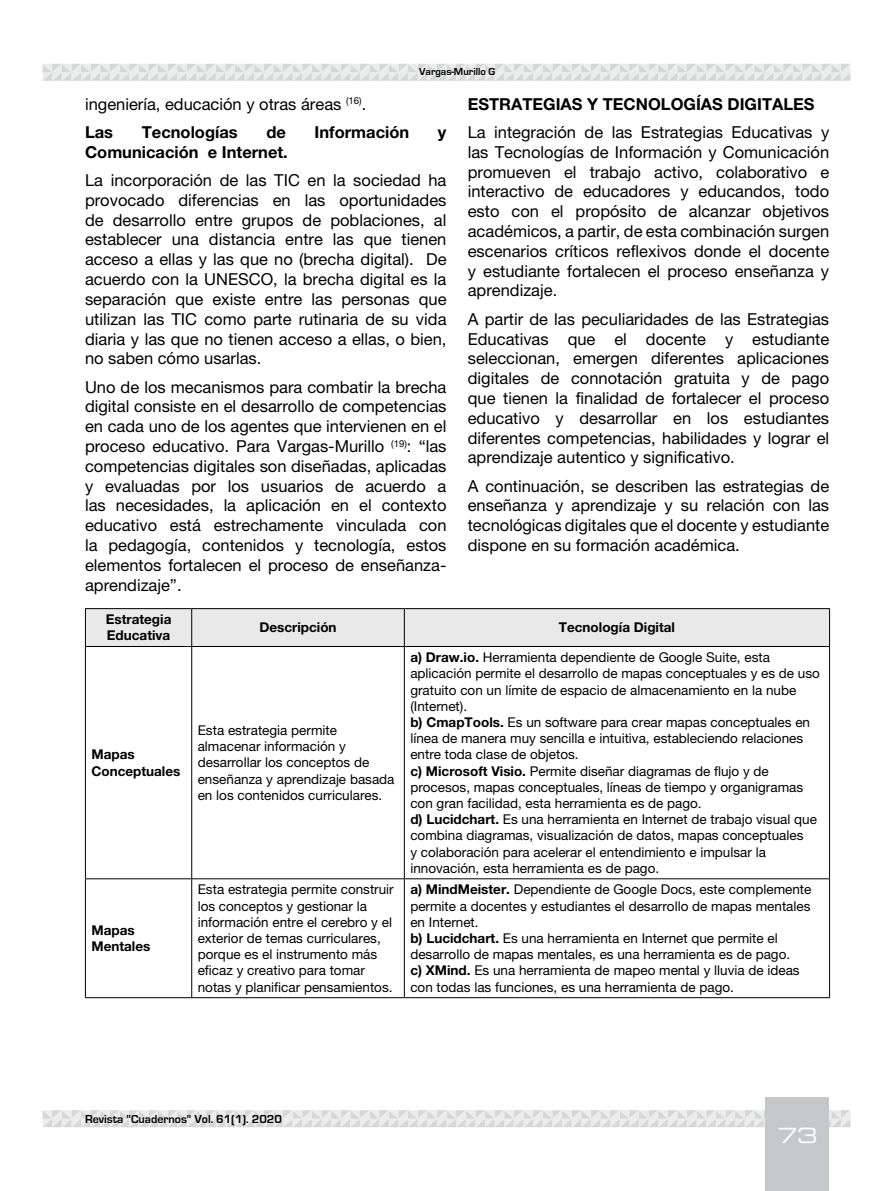
<style>
.page{position:relative;width:893px;height:1191px;background:#fff}
.page>*{position:absolute;margin:0;border:0;box-sizing:border-box;transform-origin:0 0}
.t1{font:21px "Eurostile LT Std Ex 2";color:#fff}
.t2{font:16.5px/19.8px "Helvetica Neue LT Std";color:#000;text-align:justify}
.t3{font:700 16.5px "Helvetica Neue LT Std";color:#000}
.t4{font:13.5px/16.2px "Helvetica Neue LT Std";color:#000}
.t5{font:700 13.5px/16.2px "Helvetica Neue LT Std";color:#000}
.t6{font:700 12px "Eurostile";color:#000}
.t7{font:700 10.5px "Eurostile";color:#000}
.s1{font-weight:700}
</style>
<div class="page">
<svg style="left:43px;top:64px;width:807px;height:17px;background:#e2e3e3"></svg>
<svg style="left:43px;top:1110px;width:807px;height:17px;background:#e2e3e3"></svg>
<div style="left:765px;top:1097px;width:64px;height:94px;background:#c6c7c8"></div>
<div style="left:86px;top:609px;width:743px;height:37px;background:#e9e9ea"></div>
<hr style="left:85px;top:608px;width:107px;height:1px;background:#000">
<hr style="left:85px;top:609px;width:1px;height:37px;background:#000">
<hr style="left:192px;top:608px;width:212px;height:1px;background:#000">
<hr style="left:191px;top:609px;width:1px;height:37px;background:#000">
<hr style="left:404px;top:608px;width:426px;height:1px;background:#000">
<hr style="left:404px;top:609px;width:1px;height:37px;background:#000">
<hr style="left:829px;top:609px;width:1px;height:37px;background:#000">
<hr style="left:85px;top:646px;width:107px;height:1px;background:#000">
<hr style="left:85px;top:647px;width:1px;height:231px;background:#000">
<hr style="left:192px;top:646px;width:212px;height:1px;background:#000">
<hr style="left:191px;top:647px;width:1px;height:231px;background:#000">
<hr style="left:404px;top:646px;width:426px;height:1px;background:#000">
<hr style="left:404px;top:647px;width:1px;height:231px;background:#000">
<hr style="left:829px;top:647px;width:1px;height:231px;background:#000">
<hr style="left:85px;top:878px;width:107px;height:1px;background:#000">
<hr style="left:85px;top:879px;width:1px;height:118px;background:#000">
<hr style="left:192px;top:878px;width:212px;height:1px;background:#000">
<hr style="left:191px;top:879px;width:1px;height:118px;background:#000">
<hr style="left:404px;top:878px;width:426px;height:1px;background:#000">
<hr style="left:404px;top:879px;width:1px;height:118px;background:#000">
<hr style="left:829px;top:879px;width:1px;height:118px;background:#000">
<hr style="left:85px;top:997px;width:107px;height:1px;background:#000">
<hr style="left:192px;top:997px;width:212px;height:1px;background:#000">
<hr style="left:404px;top:997px;width:426px;height:1px;background:#000">
<p class="t7" style="left:419px;top:66px;width:78px">Vargas-Murillo G</p>
<p class="t2" style="left:85px;top:89px;width:283px;line-height:28.3px">ingeniería, educación y otras áreas <sup>(16)</sup>.<br><span class="s1">Las</span></p>
<p class="t3" style="left:142px;top:122px;width:97px">Tecnologías</p>
<p class="t3" style="left:266px;top:122px;width:21px">de</p>
<p class="t3" style="left:315px;top:122px;width:96px">Información</p>
<p class="t3" style="left:438px;top:122px;width:10px">y</p>
<p class="t3" style="left:85px;top:142px;width:204px">Comunicación e Internet.</p>
<p class="t2" style="left:85px;top:170px;width:363px">La incorporación de las TIC en la sociedad ha provocado diferencias en las oportunidades de desarrollo entre grupos de poblaciones, al establecer una distancia entre las que tienen acceso a ellas y las que no (brecha digital). De acuerdo con la UNESCO, la brecha digital es la separación que existe entre las personas que utilizan las TIC como parte rutinaria de su vida diaria y las que no tienen acceso a ellas, o bien, no saben cómo usarlas.</p>
<p class="t2" style="left:85px;top:376px;width:363px">Uno de los mecanismos para combatir la brecha digital consiste en el desarrollo de competencias en cada uno de los agentes que intervienen en el proceso educativo. Para Vargas-Murillo <sup>(19)</sup>: “las competencias digitales son diseñadas, aplicadas y evaluadas por los usuarios de acuerdo a las necesidades, la aplicación en el contexto educativo está estrechamente vinculada con la pedagogía, contenidos y tecnología, estos elementos fortalecen el proceso de enseñanza&shy;aprendizaje”.</p>
<p class="t3" style="left:468px;top:93px;width:348px">ESTRATEGIAS Y TECNOLOGÍAS DIGITALES</p>
<p class="t2" style="left:468px;top:122px;width:363px">La integración de las Estrategias Educativas y las Tecnologías de Información y Comunicación promueven el trabajo activo, colaborativo e interactivo de educadores y educandos, todo esto con el propósito de alcanzar objetivos académicos, a partir, de esta combinación surgen escenarios críticos reflexivos donde el docente y estudiante fortalecen el proceso enseñanza y aprendizaje.</p>
<p class="t2" style="left:468px;top:309px;width:363px">A partir de las peculiaridades de las Estrategias Educativas que el docente y estudiante seleccionan, emergen diferentes aplicaciones digitales de connotación gratuita y de pago que tienen la finalidad de fortalecer el proceso educativo y desarrollar en los estudiantes diferentes competencias, habilidades y lograr el aprendizaje autentico y significativo.</p>
<p class="t2" style="left:468px;top:475px;width:363px">A continuación, se describen las estrategias de enseñanza y aprendizaje y su relación con las tecnológicas digitales que el docente y estudiante dispone en su formación académica.</p>
<p class="t5" style="left:106px;top:611px;width:67px">Estrategia<br>Educativa</p>
<p class="t5" style="left:259px;top:619px;width:79px">Descripción</p>
<p class="t5" style="left:559px;top:619px;width:118px">Tecnología Digital</p>
<p class="t5" style="left:91px;top:746px;width:90px">Mapas<br>Conceptuales</p>
<p class="t5" style="left:91px;top:921px;width:60px">Mapas<br>Mentales</p>
<p class="t4" style="left:198px;top:722px;width:198px">Esta estrategia permite almacenar información y desarrollar los conceptos de enseñanza y aprendizaje basada en los contenidos curriculares.</p>
<p class="t4" style="left:410px;top:649px;width:411px"><span class="s1">a) Draw.io.</span> Herramienta dependiente de Google Suite, esta aplicación permite el desarrollo de mapas conceptuales y es de uso gratuito con un límite de espacio de almacenamiento en la nube (Internet).<br><span class="s1">b) CmapTools.</span> Es un software para crear mapas conceptuales en línea de manera muy sencilla e intuitiva, estableciendo relaciones entre toda clase de objetos.<br><span class="s1">c) Microsoft Visio.</span> Permite diseñar diagramas de flujo y de procesos, mapas conceptuales, líneas de tiempo y organigramas con gran facilidad, esta herramienta es de pago.<br><span class="s1">d) Lucidchart.</span> Es una herramienta en Internet de trabajo visual que combina diagramas, visualización de datos, mapas conceptuales<br>y colaboración para acelerar el entendimiento e impulsar la innovación, esta herramienta es de pago.</p>
<p class="t4" style="left:198px;top:881px;width:198px">Esta estrategia permite construir los conceptos y gestionar la información entre el cerebro y el exterior de temas curriculares, porque es el instrumento más eficaz y creativo para tomar notas y planificar pensamientos.</p>
<p class="t4" style="left:410px;top:881px;width:403px"><span class="s1">a) MindMeister.</span> Dependiente de Google Docs, este complemente permite a docentes y estudiantes el desarrollo de mapas mentales en Internet.<br><span class="s1">b) Lucidchart.</span> Es una herramienta en Internet que permite el desarrollo de mapas mentales, es una herramienta es de pago.<br><span class="s1">c) XMind.</span> Es una herramienta de mapeo mental y lluvia de ideas con todas las funciones, es una herramienta de pago.</p>
<p class="t6" style="left:85px;top:1112px;width:198px">Revista "Cuadernos" Vol. 61(1). 2020</p>
<p class="t1" style="left:777px;top:1121px;width:42px">73</p>
</div>
